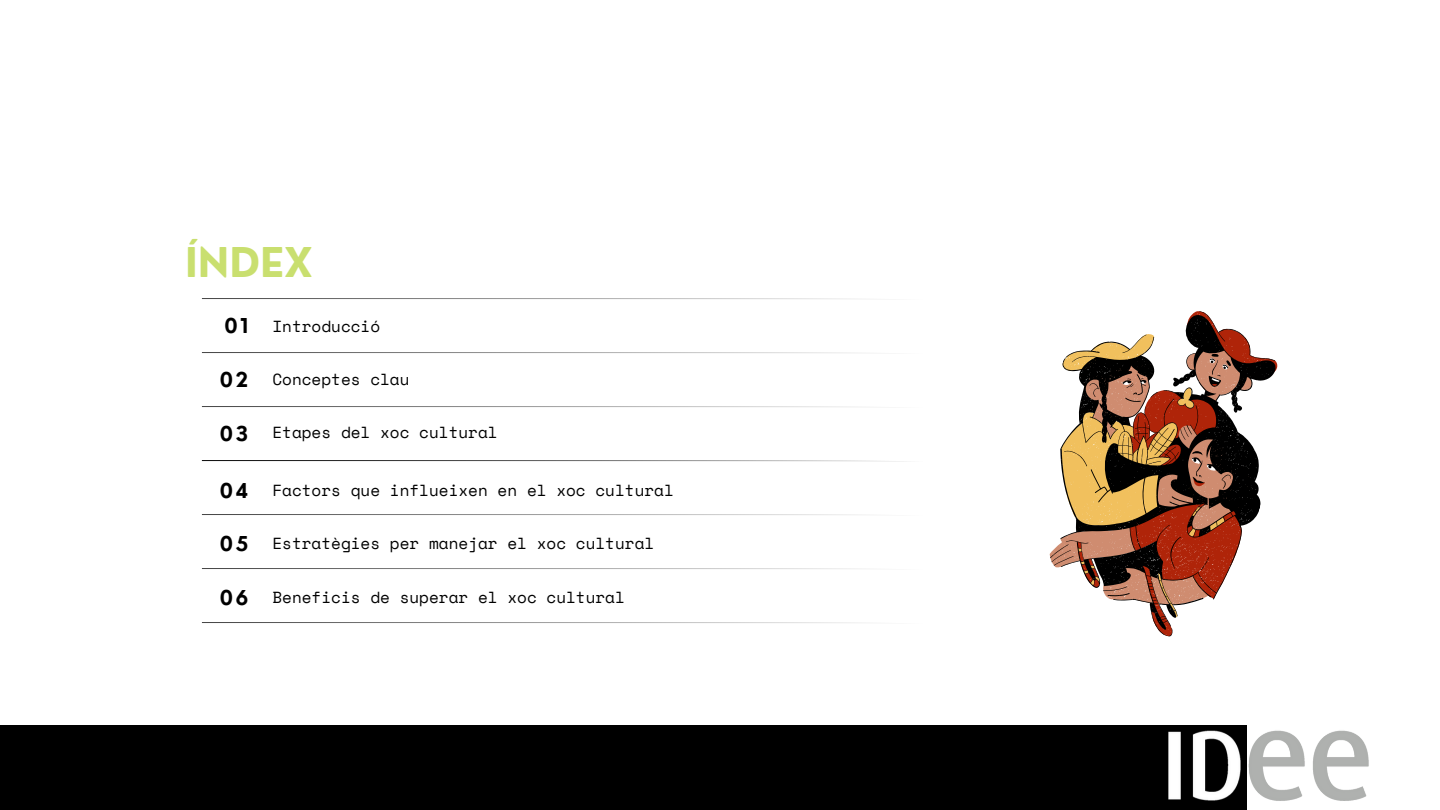
<style>
.page{position:relative;width:1440px;height:810px;background:#fff}
.page>*{position:absolute;margin:0;border:0;box-sizing:border-box;transform-origin:0 0}
.t1{font:700 40px "Nourd";color:#c9df6f}
.t2{font:700 20px "Nourd";letter-spacing:.1em;color:#000}
.t3{font:16px "Space Mono";color:#000}
</style>
<div class="page">
<img style="left:1246px;top:727px;width:123px;height:77px">
<svg style="left:202px;top:298px;width:649px;height:109px"></svg>
<div style="left:0;top:726px;width:1246px;height:84px;background:#000"></div>
<svg style="left:202px;top:460px;width:702px;height:163px"></svg>
<svg style="left:1049px;top:311px;width:229px;height:326px"></svg>
<p class="t1" style="left:185px;top:237px;width:129px">ÍNDEX</p>
<p class="t2" style="left:224px;top:313px;width:26px">01</p>
<p class="t2" style="left:220px;top:367px;width:30px">02</p>
<p class="t2" style="left:220px;top:421px;width:30px">03</p>
<p class="t3" style="left:272px;top:420px;width:227px">Etapes del xoc cultural</p>
<p class="t3" style="left:272px;top:315px;width:109px">Introducció</p>
<p class="t3" style="left:272px;top:367px;width:139px">Conceptes clau</p>
<h1 class="t2" style="left:220px;top:478px;width:30px">04</h1>
<p class="t3" style="left:272px;top:478px;width:403px">Factors que influeixen en el xoc cultural</p>
<p class="t2" style="left:220px;top:531px;width:31px">05</p>
<p class="t3" style="left:272px;top:531px;width:383px">Estratègies per manejar el xoc cultural</p>
<p class="t2" style="left:220px;top:585px;width:31px">06</p>
<p class="t3" style="left:272px;top:585px;width:354px">Beneficis de superar el xoc cultural</p>
</div>
